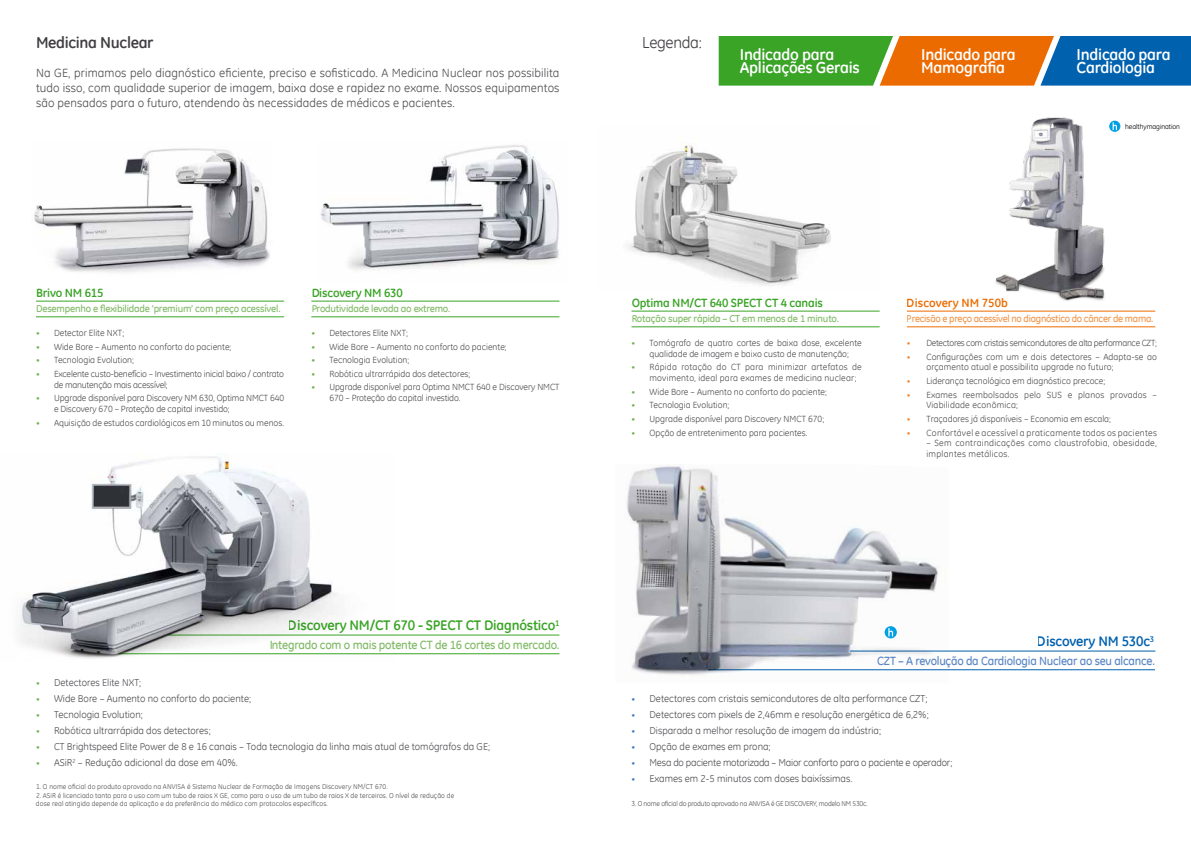
<style>
.page{position:relative;width:1191px;height:842px;background:#fff}
.page>*{position:absolute;margin:0;border:0;box-sizing:border-box;transform-origin:0 0}
.t1{font:700 16px/13px "GE Inspira";letter-spacing:-.015em;color:#fff}
.t2{font:700 16px "GE Inspira";letter-spacing:-.02em;color:#413e42}
.t3{font:16px "GE Inspira";letter-spacing:-.02em;color:#413e42}
.t4{font:700 14px "GE Inspira";letter-spacing:-.015em;color:#3aa427}
.t5{font:700 14px "GE Inspira";letter-spacing:-.015em;color:#0061af}
.t6{font:12px/15px "GE Inspira";letter-spacing:.01em;color:#504f53;text-align:justify}
.t7{font:700 12px "GE Inspira";letter-spacing:-.015em;color:#3aa427}
.t8{font:500 12px "GE Inspira";letter-spacing:-.02em;color:#5c87c5}
.t9{font:500 12px "GE Inspira";letter-spacing:-.02em;color:#82bb68}
.t10{font:700 12px "GE Inspira";color:#ec6b00}
.t11{font:10px "GE Inspira";color:#504f53}
.t12{font:500 10px "GE Inspira";letter-spacing:-.02em;color:#82bb68}
.t13{font:10px "GE Inspira";letter-spacing:-.02em;color:#504f53}
.t14{font:500 10px "GE Inspira";letter-spacing:-.03em;color:#f2984d}
.t15{font:9px/10.8px "GE Inspira";color:#504f53}
.t16{font:9px/10.8px "GE Inspira";letter-spacing:.02em;color:#504f53}
.t17{font:9px/10.8px "GE Inspira";letter-spacing:.03em;color:#504f53}
.t18{font:9px/10.8px "GE Inspira";letter-spacing:-.02em;color:#504f53}
.t19{font:9px "GE Inspira";letter-spacing:-.03em;color:#504f53}
.t20{font:7px/8.4px "GE Inspira";letter-spacing:.01em;color:#504f53}
.t21{font:7px "GE Inspira";letter-spacing:-.025em;color:#504f53}
.t22{font:7px "GE Inspira";letter-spacing:-.01em;color:#000}
.s1{font-size:8px;color:#6eb355}
.s2{font-size:8px;color:#f08836}
.s3{font-size:8px;color:#417abd}
</style>
<div class="page">
<img style="left:320px;top:145px;width:239px;height:125px">
<hr style="left:311px;top:301px;width:248px;height:1px;background:#3aa427">
<img style="left:34px;top:148px;width:236px;height:125px">
<hr style="left:36px;top:301px;width:248px;height:1px;background:#3aa427">
<hr style="left:36px;top:317px;width:248px;height:1px;background:#3aa427">
<hr style="left:311px;top:317px;width:248px;height:1px;background:#3aa427">
<img style="left:628px;top:145px;width:203px;height:142px">
<hr style="left:631px;top:311px;width:248px;height:1px;background:#3aa427">
<hr style="left:631px;top:327px;width:248px;height:1px;background:#3aa427">
<img style="left:20px;top:454px;width:375px;height:205px">
<hr style="left:169px;top:635px;width:390px;height:1px;background:#3aa427">
<hr style="left:119px;top:654px;width:440px;height:1px;background:#3aa427">
<img style="left:626px;top:466px;width:322px;height:210px">
<svg style="left:884px;top:626px;width:13px;height:12px"></svg>
<svg style="left:888px;top:628px;width:5px;height:8px"></svg>
<hr style="left:850px;top:651px;width:305px;height:1px;background:#0061af">
<hr style="left:708px;top:670px;width:447px;height:1px;background:#0061af">
<hr style="left:907px;top:311px;width:248px;height:1px;background:#ec6b00">
<hr style="left:907px;top:327px;width:248px;height:1px;background:#ec6b00">
<img style="left:995px;top:117px;width:110px;height:184px">
<svg style="left:718px;top:36px;width:473px;height:50px;background:#69814a"></svg>
<div style="left:1109px;top:121px;width:11px;height:11px;background:#00a1e4;border-radius:50%"></div>
<svg style="left:1112px;top:122px;width:5px;height:8px"></svg>
<h1 class="t2" style="left:36px;top:32px;width:119px">Medicina Nuclear</h1>
<p class="t6" style="left:36px;top:65px;width:525px">Na GE, primamos pelo diagnóstico eficiente, preciso e sofisticado. A Medicina Nuclear nos possibilita tudo isso, com qualidade superior de imagem, baixa dose e rapidez no exame. Nossos equipamentos são pensados para o futuro, atendendo às necessidades de médicos e pacientes.</p>
<h3 class="t7" style="left:36px;top:285px;width:69px">Brivo NM 615</h3>
<p class="t12" style="left:36px;top:303px;width:246px">Desempenho e flexibilidade ‘premium’ com preço acessível.</p>
<p class="t15" style="left:36px;top:327px;width:90px"><span class="s1">•</span> Detector Elite NXT;</p>
<p class="t15" style="left:36px;top:341px;width:197px"><span class="s1">•</span> Wide Bore – Aumento no conforto do paciente;</p>
<p class="t15" style="left:36px;top:354px;width:99px"><span class="s1">•</span> Tecnologia Evolution;</p>
<p class="t18" style="left:54px;top:368px;width:232px;text-indent:-18px"><span class="s1">•</span> Excelente custo-benefício – Investimento inicial baixo / contrato de manutenção mais acessível;</p>
<p class="t15" style="left:54px;top:392px;width:232px;text-indent:-18px"><span class="s1">•</span> Upgrade disponível para Discovery NM 630, Optima NMCT 640 e Discovery 670 – Proteção de capital investido;</p>
<p class="t15" style="left:36px;top:417px;width:250px"><span class="s1">•</span> Aquisição de estudos cardiológicos em 10 minutos ou menos.</p>
<h3 class="t7" style="left:311px;top:285px;width:93px">Discovery NM 630</h3>
<p class="t12" style="left:311px;top:302px;width:140px">Produtividade levada ao extremo.</p>
<p class="t15" style="left:311px;top:327px;width:98px"><span class="s1">•</span> Detectores Elite NXT;</p>
<p class="t15" style="left:311px;top:341px;width:197px"><span class="s1">•</span> Wide Bore – Aumento no conforto do paciente;</p>
<p class="t15" style="left:311px;top:354px;width:99px"><span class="s1">•</span> Tecnologia Evolution;</p>
<p class="t15" style="left:311px;top:368px;width:160px"><span class="s1">•</span> Robótica ultrarrápida dos detectores;</p>
<p class="t15" style="left:329px;top:382px;width:232px;text-indent:-18px"><span class="s1">•</span> Upgrade disponível para Optima NMCT 640 e Discovery NMCT<br>670 – Proteção do capital investido.</p>
<h1 class="t3" style="left:642px;top:32px;width:61px">Legenda:</h1>
<h1 class="t1" style="left:740px;top:48px;width:121px">Indicado para<br>Aplicações Gerais</h1>
<h1 class="t1" style="left:921px;top:48px;width:96px">Indicado para<br>Mamografia</h1>
<h1 class="t1" style="left:1076px;top:48px;width:96px">Indicado para<br>Cardiologia</h1>
<p class="t22" style="left:1125px;top:122px;width:56px">healthymagination</p>
<h3 class="t7" style="left:631px;top:295px;width:193px">Optima NM/CT 640 SPECT CT 4 canais</h3>
<p class="t12" style="left:631px;top:313px;width:209px">Rotação super rápida – CT em menos de 1 minuto.</p>
<p class="t15" style="left:631px;top:337px;width:232px;text-align:center"><span class="s1">•</span> Tomógrafo de quatro cortes de baixa dose, excelente qualidade de imagem e baixo custo de manutenção;</p>
<p class="t16" style="left:649px;top:362px;width:214px;text-indent:-18px"><span class="s1">•</span> Rápida rotação do CT para minimizar artefatos de movimento, ideal para exames de medicina nuclear;</p>
<p class="t15" style="left:631px;top:386px;width:197px"><span class="s1">•</span> Wide Bore – Aumento no conforto do paciente;</p>
<p class="t15" style="left:631px;top:400px;width:99px"><span class="s1">•</span> Tecnologia Evolution;</p>
<p class="t15" style="left:631px;top:413px;width:194px"><span class="s1">•</span> Upgrade disponível para Discovery NMCT 670;</p>
<p class="t15" style="left:631px;top:427px;width:177px"><span class="s1">•</span> Opção de entretenimento para pacientes.</p>
<h3 class="t10" style="left:907px;top:295px;width:102px">Discovery NM 750b</h3>
<p class="t14" style="left:907px;top:313px;width:248px">Precisão e preço acessível no diagnóstico do câncer de mama.</p>
<p class="t19" style="left:907px;top:337px;width:252px"><span class="s2">•</span> Detectores com cristais semicondutores de alta performance CZT;</p>
<p class="t15" style="left:926px;top:351px;width:232px;text-indent:-20px"><span class="s2">•</span> Configurações com um e dois detectores – Adapta-se ao orçamento atual e possibilita upgrade no futuro;</p>
<p class="t15" style="left:907px;top:375px;width:200px"><span class="s2">•</span> Liderança tecnológica em diagnóstico precoce;</p>
<p class="t16" style="left:926px;top:389px;width:232px;text-indent:-20px"><span class="s2">•</span> Exames reembolsados pelo SUS e planos provados –<br>Viabilidade econômica;</p>
<p class="t15" style="left:907px;top:413px;width:206px"><span class="s2">•</span> Traçadores já disponíveis – Economia em escala;</p>
<p class="t17" style="left:907px;top:427px;width:252px"><span class="s2">•</span> Confortável e acessível a praticamente todos os pacientes</p>
<p class="t17" style="left:926px;top:438px;width:232px">– Sem contraindicações como claustrofobia, obesidade, implantes metálicos.</p>
<h2 class="t4" style="left:288px;top:616px;width:273px">Discovery NM/CT 670 - SPECT CT Diagnóstico<sup>1</sup></h2>
<h3 class="t9" style="left:269px;top:637px;width:292px">Integrado com o mais potente CT de 16 cortes do mercado.</h3>
<h2 class="t5" style="left:1036px;top:632px;width:119px">Discovery NM 530c<sup>3</sup></h2>
<h3 class="t8" style="left:877px;top:653px;width:279px">CZT – A revolução da Cardiologia Nuclear ao seu alcance.</h3>
<p class="t11" style="left:631px;top:692px;width:297px"><span class="s3">•</span> Detectores com cristais semicondutores de alta performance CZT;</p>
<p class="t11" style="left:631px;top:708px;width:299px"><span class="s3">•</span> Detectores com pixels de 2,46mm e resolução energética de 6,2%;</p>
<p class="t11" style="left:631px;top:724px;width:251px"><span class="s3">•</span> Disparada a melhor resolução de imagem da indústria;</p>
<p class="t11" style="left:631px;top:740px;width:141px"><span class="s3">•</span> Opção de exames em prona;</p>
<p class="t13" style="left:631px;top:756px;width:322px"><span class="s3">•</span> Mesa do paciente motorizada – Maior conforto para o paciente e operador;</p>
<p class="t11" style="left:631px;top:772px;width:222px"><span class="s3">•</span> Exames em 2-5 minutos com doses baixíssimas.</p>
<p class="t11" style="left:36px;top:676px;width:107px"><span class="s1">•</span> Detectores Elite NXT;</p>
<p class="t11" style="left:36px;top:692px;width:217px"><span class="s1">•</span> Wide Bore – Aumento no conforto do paciente;</p>
<p class="t11" style="left:36px;top:708px;width:108px"><span class="s1">•</span> Tecnologia Evolution;</p>
<p class="t11" style="left:36px;top:724px;width:176px"><span class="s1">•</span> Robótica ultrarrápida dos detectores;</p>
<p class="t11" style="left:36px;top:740px;width:455px"><span class="s1">•</span> CT Brightspeed Elite Power de 8 e 16 canais – Toda tecnologia da linha mais atual de tomógrafos da GE;</p>
<p class="t11" style="left:36px;top:756px;width:203px"><span class="s1">•</span> ASiR<sup>2</sup> – Redução adicional da dose em 40%.</p>
<p class="t20" style="left:36px;top:782px;width:353px">1. O nome oficial do produto aprovado na ANVISA é Sistema Nuclear de Formação de Imagens Discovery NM/CT 670.</p>
<p class="t20" style="left:36px;top:791px;width:420px">2. ASiR é licenciado tanto para o uso com um tubo de raios X GE, como para o uso de um tubo de raios X de terceiros. O nível de redução de dose real atingida depende da aplicação e da preferência do médico com protocolos específicos.</p>
<p class="t21" style="left:631px;top:799px;width:238px">3. O nome oficial do produto aprovado na ANVISA é GE DISCOVERY, modelo NM 530c.</p>
</div>
